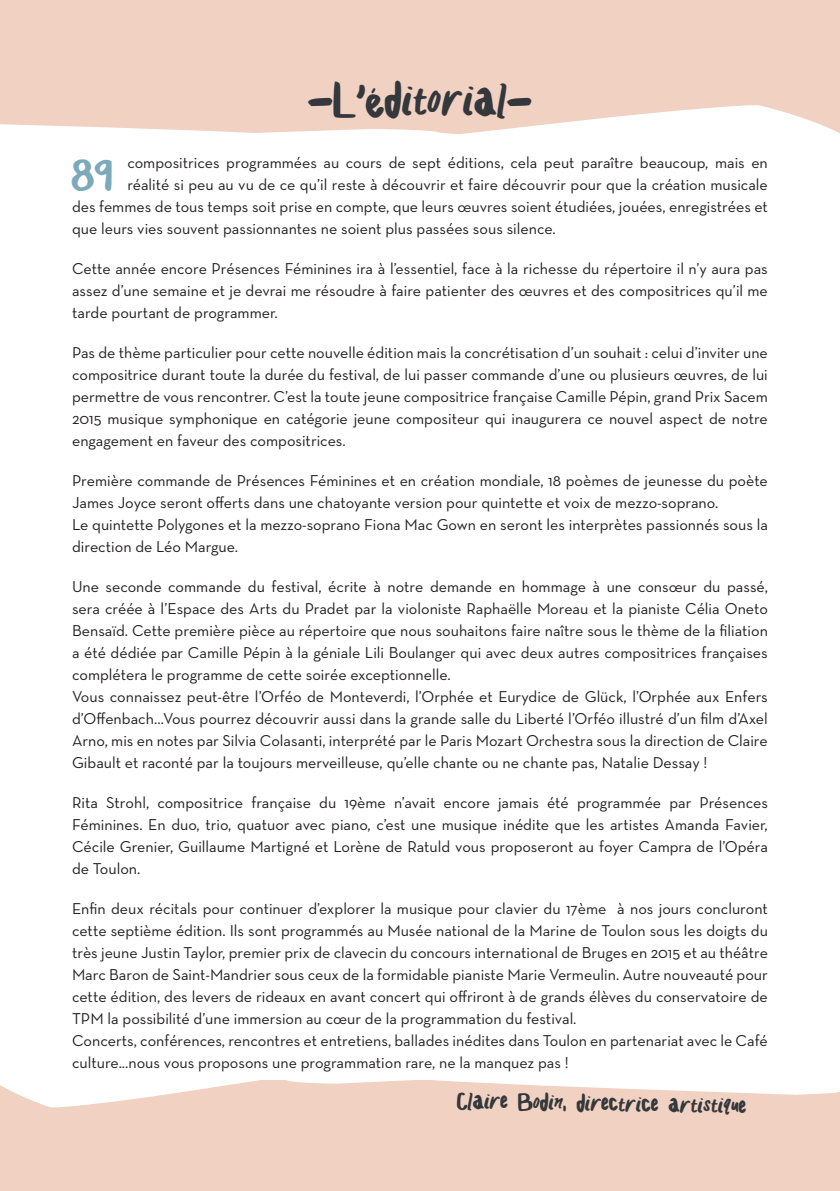
<style>
.page{position:relative;width:840px;height:1191px;background:#fff}
.page>*{position:absolute;margin:0;border:0;box-sizing:border-box;transform-origin:0 0}
.t1{font:48px "HANDCRAFTED MADDY";color:#34383c}
.t2{font:41.4px "HANDCRAFTED MADDY";color:#7caabb}
.t3{font:24px "HANDCRAFTED MADDY";color:#34383c}
.t4{font:16px/22px "Neutra Text";color:#231f20;text-align:justify}
</style>
<div class="page">
<div style="left:0;top:0;width:839px;height:149px;background:#f1d1c1"></div>
<svg style="left:0;top:124px;width:377px;height:25px"></svg>
<svg style="left:377px;top:105px;width:462px;height:44px;fill:#fff"></svg>
<div style="left:0;top:1080px;width:839px;height:111px;background:#f1d1c1"></div>
<svg style="left:0;top:1080px;width:839px;height:28px"></svg>
<p class="t1" style="left:308px;top:73px;width:225px">-L’éditorial-</p>
<p class="t2" style="left:72px;top:151px;width:42px">89</p>
<p class="t4" style="left:127px;top:151px;width:641px">compositrices programmées au cours de sept éditions, cela peut paraître beaucoup, mais en</p>
<p class="t4" style="left:127px;top:173px;width:641px">réalité si peu au vu de ce qu’il reste à découvrir et faire découvrir pour que la création musicale</p>
<p class="t4" style="left:72px;top:195px;width:697px">des femmes de tous temps soit prise en compte, que leurs œuvres soient étudiées, jouées, enregistrées et</p>
<p class="t4" style="left:72px;top:217px;width:485px">que leurs vies souvent passionnantes ne soient plus passées sous silence.</p>
<p class="t4" style="left:72px;top:257px;width:697px">Cette année encore Présences Féminines ira à l’essentiel, face à la richesse du répertoire il n’y aura pas assez d’une semaine et je devrai me résoudre à faire patienter des œuvres et des compositrices qu’il me tarde pourtant de programmer.</p>
<p class="t4" style="left:72px;top:341px;width:697px">Pas de thème particulier pour cette nouvelle édition mais la concrétisation d’un souhait : celui d’inviter une compositrice durant toute la durée du festival, de lui passer commande d’une ou plusieurs œuvres, de lui permettre de vous rencontrer. C’est la toute jeune compositrice française Camille Pépin, grand Prix Sacem 2015 musique symphonique en catégorie jeune compositeur qui inaugurera ce nouvel aspect de notre engagement en faveur des compositrices.</p>
<p class="t4" style="left:72px;top:469px;width:697px">Première commande de Présences Féminines et en création mondiale, 18 poèmes de jeunesse du poète<br>James Joyce seront offerts dans une chatoyante version pour quintette et voix de mezzo-soprano.</p>
<p class="t4" style="left:72px;top:513px;width:697px">Le quintette Polygones et la mezzo-soprano Fiona Mac Gown en seront les interprètes passionnés sous la direction de Léo Margue.</p>
<p class="t4" style="left:72px;top:575px;width:697px">Une seconde commande du festival, écrite à notre demande en hommage à une consœur du passé, sera créée à l’Espace des Arts du Pradet par la violoniste Raphaëlle Moreau et la pianiste Célia Oneto Bensaïd. Cette première pièce au répertoire que nous souhaitons faire naître sous le thème de la filiation a été dédiée par Camille Pépin à la géniale Lili Boulanger qui avec deux autres compositrices françaises complétera le programme de cette soirée exceptionnelle.</p>
<p class="t4" style="left:72px;top:685px;width:696px">Vous connaissez peut-être l’Orféo de Monteverdi, l’Orphée et Eurydice de Glück, l’Orphée aux Enfers d’Offenbach…Vous pourrez découvrir aussi dans la grande salle du Liberté l’Orféo illustré d’un film d’Axel Arno, mis en notes par Silvia Colasanti, interprété par le Paris Mozart Orchestra sous la direction de Claire Gibault et raconté par la toujours merveilleuse, qu’elle chante ou ne chante pas, Natalie Dessay !</p>
<p class="t4" style="left:72px;top:791px;width:697px">Rita Strohl, compositrice française du 19ème n’avait encore jamais été programmée par Présences Féminines. En duo, trio, quatuor avec piano, c’est une musique inédite que les artistes Amanda Favier, Cécile Grenier, Guillaume Martigné et Lorène de Ratuld vous proposeront au foyer Campra de l’Opéra de Toulon.</p>
<p class="t4" style="left:72px;top:897px;width:697px">Enfin deux récitals pour continuer d’explorer la musique pour clavier du 17ème à nos jours concluront cette septième édition. Ils sont programmés au Musée national de la Marine de Toulon sous les doigts du très jeune Justin Taylor, premier prix de clavecin du concours international de Bruges en 2015 et au théâtre Marc Baron de Saint-Mandrier sous ceux de la formidable pianiste Marie Vermeulin. Autre nouveauté pour cette édition, des levers de rideaux en avant concert qui offriront à de grands élèves du conservatoire de TPM la possibilité d’une immersion au cœur de la programmation du festival.</p>
<p class="t4" style="left:72px;top:1029px;width:697px">Concerts, conférences, rencontres et entretiens, ballades inédites dans Toulon en partenariat avec le Café culture...nous vous proposons une programmation rare, ne la manquez pas !</p>
<p class="t3" style="left:457px;top:1087px;width:291px;rotate:1deg">Claire Bodin, directrice artistique</p>
</div>
